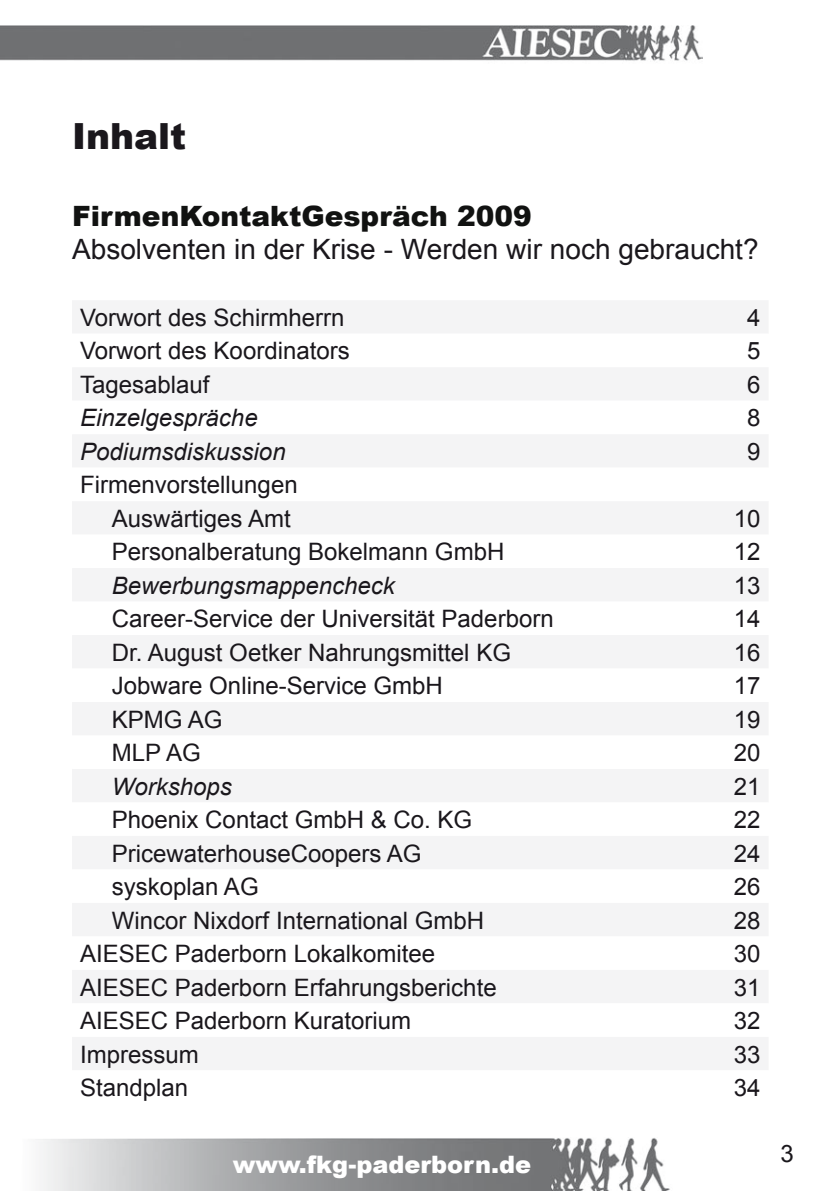
<style>
.page{position:relative;width:840px;height:1191px;background:#fff}
.page>*{position:absolute;margin:0;border:0;box-sizing:border-box;transform-origin:0 0}
.t1{font:900 36px "Arial";color:#1a171c}
.t2{font:28px "Arial";color:#1a171c}
.t3{font:900 28px "Arial";color:#111211}
.t4{font:24px/33.4px "Arial";color:#1a171c;text-align:right}
.t5{font:italic 24px "Arial";color:#1a171c}
.t6{font:900 24px "Arial";color:#fff}
</style>
<div class="page">
<img style="left:0;top:25px;width:702px;height:36px">
<img style="left:36px;top:1138px;width:634px;height:53px">
<div style="left:72px;top:301px;width:696px;height:32px;background:#f4f4f5"></div>
<svg style="left:72px;top:368px;width:696px;height:702px;fill:#f4f4f5"></svg>
<h1 class="t1" style="left:72px;top:110px;width:116px">Inhalt</h1>
<p class="t3" style="left:72px;top:195px;width:461px">FirmenKontaktGespräch 2009</p>
<p class="t2" style="left:72px;top:231px;width:687px">Absolventen in der Krise - Werden wir noch gebraucht?</p>
<p class="t4" style="left:80px;top:301px;width:266px">Vorwort des Schirmherrn</p>
<p class="t4" style="left:746px;top:301px;width:15px">4</p>
<p class="t4" style="left:80px;top:334px;width:271px">Vorwort des Koordinators</p>
<p class="t4" style="left:746px;top:334px;width:15px">5</p>
<p class="t4" style="left:80px;top:368px;width:131px">Tagesablauf</p>
<p class="t4" style="left:746px;top:368px;width:15px">6</p>
<p class="t5" style="left:80px;top:402px;width:179px">Einzelgespräche</p>
<p class="t4" style="left:746px;top:401px;width:15px">8</p>
<p class="t5" style="left:80px;top:436px;width:207px">Podiumsdiskussion</p>
<p class="t4" style="left:746px;top:435px;width:15px">9</p>
<p class="t4" style="left:80px;top:468px;width:219px">Firmenvorstellungen<br>Auswärtiges Amt</p>
<p class="t4" style="left:733px;top:502px;width:28px">10</p>
<p class="t4" style="left:112px;top:535px;width:394px">Personalberatung Bokelmann GmbH</p>
<p class="t4" style="left:733px;top:535px;width:28px">12</p>
<p class="t5" style="left:112px;top:569px;width:284px">Bewerbungsmappencheck</p>
<p class="t4" style="left:733px;top:569px;width:28px">13</p>
<p class="t4" style="left:112px;top:602px;width:443px">Career-Service der Universität Paderborn</p>
<p class="t4" style="left:733px;top:602px;width:28px">14</p>
<p class="t4" style="left:112px;top:635px;width:400px">Dr. August Oetker Nahrungsmittel KG</p>
<p class="t4" style="left:733px;top:635px;width:28px">16</p>
<p class="t4" style="left:112px;top:669px;width:332px">Jobware Online-Service GmbH</p>
<p class="t4" style="left:733px;top:669px;width:28px">17</p>
<p class="t4" style="left:112px;top:702px;width:112px">KPMG AG</p>
<p class="t4" style="left:733px;top:702px;width:28px">19</p>
<p class="t4" style="left:112px;top:736px;width:90px">MLP AG</p>
<p class="t4" style="left:733px;top:736px;width:28px">20</p>
<p class="t5" style="left:112px;top:770px;width:122px">Workshops</p>
<p class="t4" style="left:733px;top:769px;width:28px">21</p>
<p class="t4" style="left:112px;top:803px;width:362px">Phoenix Contact GmbH &amp; Co. KG</p>
<p class="t4" style="left:733px;top:803px;width:28px">22</p>
<p class="t4" style="left:112px;top:836px;width:311px">PricewaterhouseCoopers AG</p>
<p class="t4" style="left:733px;top:836px;width:28px">24</p>
<p class="t4" style="left:112px;top:870px;width:148px">syskoplan AG</p>
<p class="t4" style="left:733px;top:870px;width:28px">26</p>
<p class="t4" style="left:112px;top:903px;width:374px">Wincor Nixdorf International GmbH</p>
<p class="t4" style="left:733px;top:903px;width:28px">28</p>
<p class="t4" style="left:80px;top:937px;width:356px">AIESEC Paderborn Lokalkomitee</p>
<p class="t4" style="left:733px;top:937px;width:28px">30</p>
<p class="t4" style="left:80px;top:970px;width:418px">AIESEC Paderborn Erfahrungsberichte</p>
<p class="t4" style="left:733px;top:970px;width:28px">31</p>
<p class="t4" style="left:80px;top:1004px;width:332px">AIESEC Paderborn Kuratorium</p>
<p class="t4" style="left:733px;top:1004px;width:28px">32</p>
<p class="t4" style="left:80px;top:1037px;width:120px">Impressum</p>
<p class="t4" style="left:733px;top:1037px;width:28px">33</p>
<p class="t4" style="left:80px;top:1071px;width:110px">Standplan</p>
<p class="t4" style="left:733px;top:1071px;width:28px">34</p>
<p class="t6" style="left:232px;top:1147px;width:300px">www.fkg-paderborn.de</p>
<p class="t4" style="left:780px;top:1136px;width:15px">3</p>
</div>
